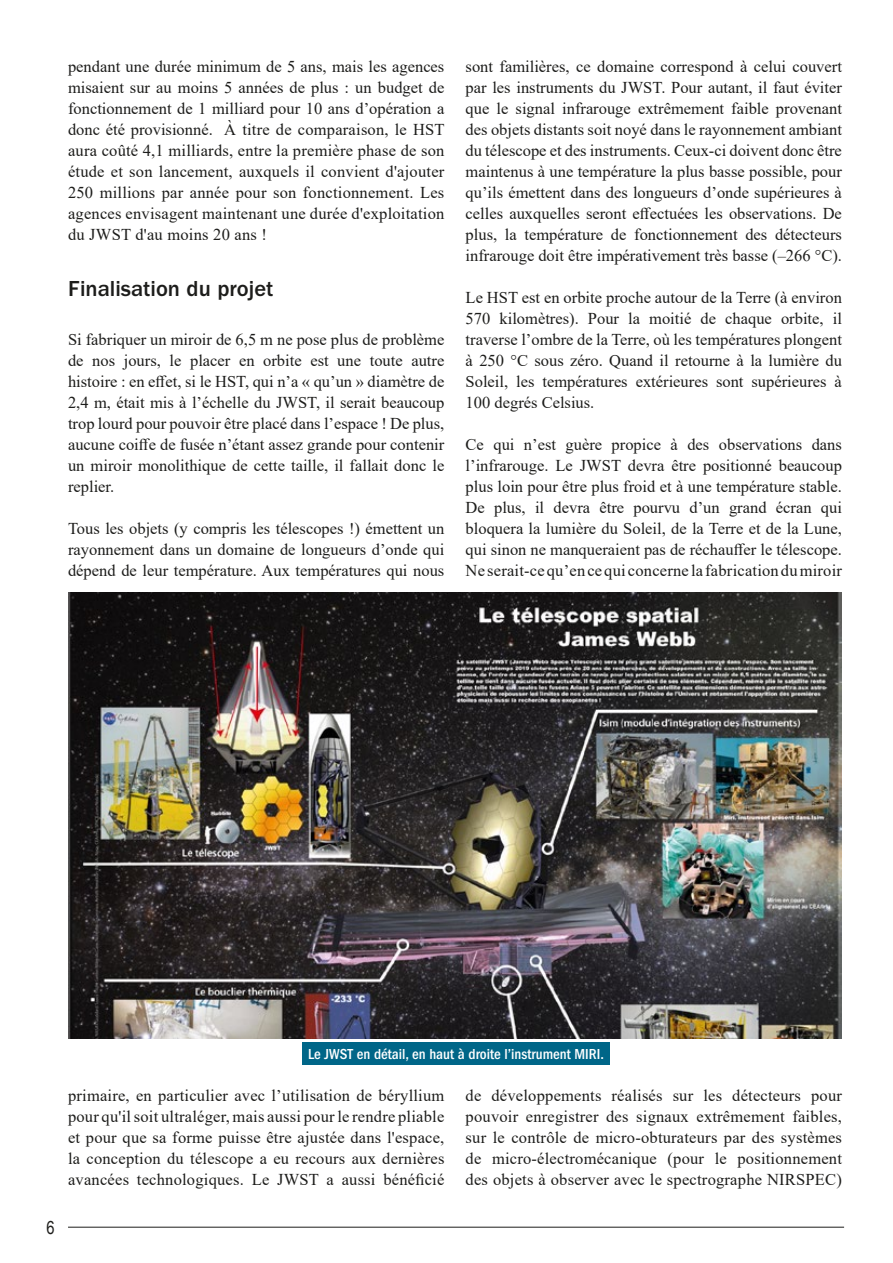
<style>
.page{position:relative;width:893px;height:1263px;background:#fff}
.page>*{position:absolute;margin:0;border:0;box-sizing:border-box;transform-origin:0 0}
.t1{font:500 22.5px "ITC Franklin Gothic Std";color:#1d1d1b}
.t2{font:18px "Arial Narrow";color:#1d1d1b}
.t3{font:16.5px/21px "Times New Roman";color:#1d1d1b;text-align:justify}
.t4{font:500 condensed 15px "ITC Franklin Gothic Std";color:#fff}
</style>
<div class="page">
<hr style="left:68px;top:1227px;width:776px;height:1px;background:#1d1d1b">
<img style="left:68px;top:593px;width:774px;height:445px">
<div style="left:302px;top:1043px;width:308px;height:22px;background:#068"></div>
<p class="t3" style="left:68px;top:55px;width:378px">pendant une durée minimum de 5 ans, mais les agences misaient sur au moins 5 années de plus : un budget de fonctionnement de 1 milliard pour 10 ans d’opération a donc été provisionné. À titre de comparaison, le HST aura coûté 4,1 milliards, entre la première phase de son étude et son lancement, auxquels il convient d'ajouter 250 millions par année pour son fonctionnement. Les agences envisagent maintenant une durée d'exploitation du JWST d'au moins 20 ans !</p>
<h1 class="t1" style="left:68px;top:275px;width:207px">Finalisation du projet</h1>
<p class="t3" style="left:68px;top:328px;width:378px">Si fabriquer un miroir de 6,5 m ne pose plus de problème de nos jours, le placer en orbite est une toute autre histoire : en effet, si le HST, qui n’a « qu’un » diamètre de 2,4 m, était mis à l’échelle du JWST, il serait beaucoup trop lourd pour pouvoir être placé dans l’espace ! De plus, aucune coiffe de fusée n’étant assez grande pour contenir un miroir monolithique de cette taille, il fallait donc le replier.</p>
<p class="t3" style="left:68px;top:518px;width:378px">Tous les objets (y compris les télescopes !) émettent un rayonnement dans un domaine de longueurs d’onde qui dépend de leur température. Aux températures qui nous</p>
<p class="t3" style="left:466px;top:56px;width:378px">sont familières, ce domaine correspond à celui couvert par les instruments du JWST. Pour autant, il faut éviter que le signal infrarouge extrêmement faible provenant des objets distants soit noyé dans le rayonnement ambiant du télescope et des instruments. Ceux-ci doivent donc être maintenus à une température la plus basse possible, pour qu’ils émettent dans des longueurs d’onde supérieures à celles auxquelles seront effectuées les observations. De plus, la température de fonctionnement des détecteurs infrarouge doit être impérativement très basse (–266 °C).</p>
<p class="t3" style="left:466px;top:287px;width:378px">Le HST est en orbite proche autour de la Terre (à environ 570 kilomètres). Pour la moitié de chaque orbite, il traverse l’ombre de la Terre, où les températures plongent à 250 °C sous zéro. Quand il retourne à la lumière du Soleil, les températures extérieures sont supérieures à 100 degrés Celsius.</p>
<p class="t3" style="left:466px;top:434px;width:378px">Ce qui n’est guère propice à des observations dans l’infrarouge. Le JWST devra être positionné beaucoup plus loin pour être plus froid et à une température stable.<br>De plus, il devra être pourvu d’un grand écran qui bloquera la lumière du Soleil, de la Terre et de la Lune, qui sinon ne manqueraient pas de réchauffer le télescope.<br>Ne serait-ce qu’en ce qui concerne la fabrication du miroir</p>
<p class="t2" style="left:46px;top:1214px;width:10px">6</p>
<p class="t4" style="left:308px;top:1045px;width:297px">Le JWST en détail, en haut à droite l’instrument MIRI.</p>
<p class="t3" style="left:68px;top:1084px;width:378px">primaire, en particulier avec l’utilisation de béryllium pour qu'il soit ultraléger, mais aussi pour le rendre pliable et pour que sa forme puisse être ajustée dans l'espace, la conception du télescope a eu recours aux dernières avancées technologiques. Le JWST a aussi bénéficié</p>
<p class="t3" style="left:466px;top:1084px;width:378px">de développements réalisés sur les détecteurs pour pouvoir enregistrer des signaux extrêmement faibles, sur le contrôle de micro-obturateurs par des systèmes de micro-électromécanique (pour le positionnement des objets à observer avec le spectrographe NIRSPEC)</p>
</div>
